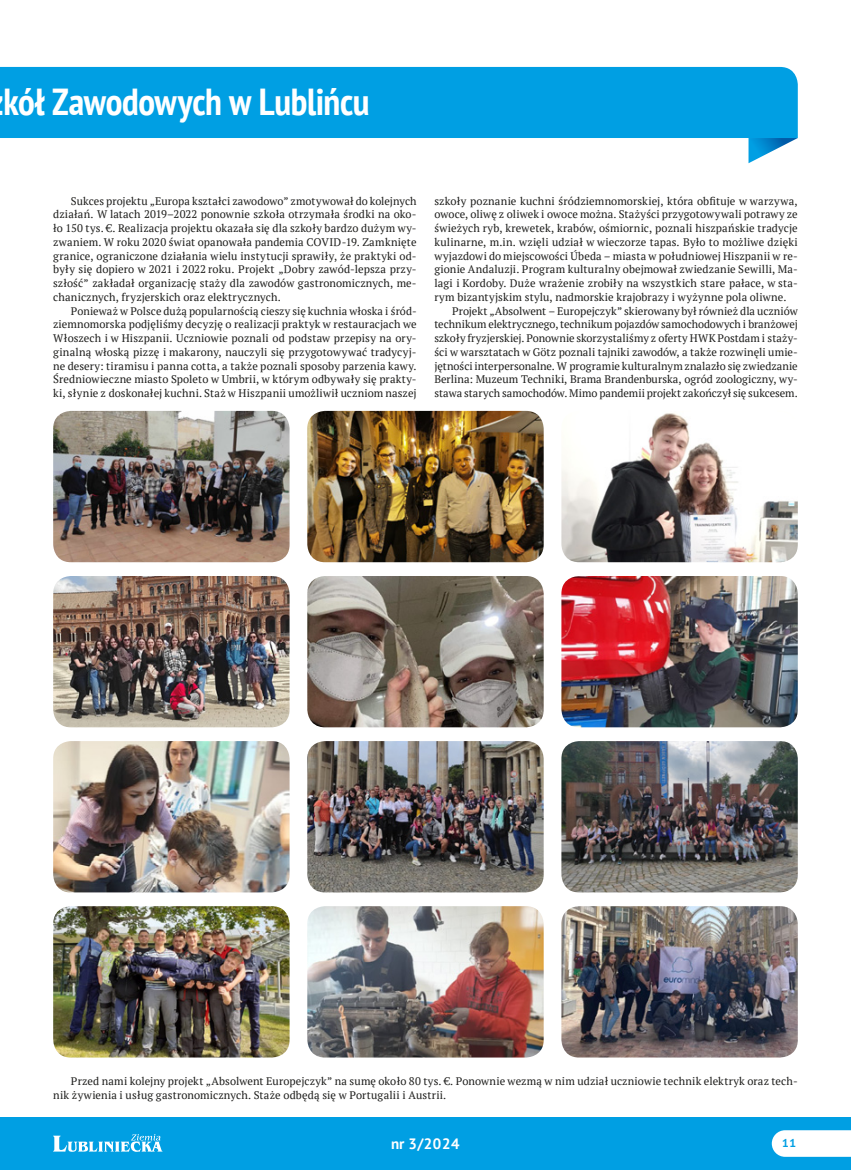
<style>
.page{position:relative;width:851px;height:1170px;background:#fff}
.page>*{position:absolute;margin:0;border:0;box-sizing:border-box;transform-origin:0 0}
.t1{font:700 condensed 37.5px "PT Sans";letter-spacing:-.01em;color:#fff}
.t2{font:700 15px "PT Sans";color:#fff}
.t3{font:700 11.25px "PT Sans Caption";color:#009fe3}
._1_txt{font:11px/13.8px "PT Serif";letter-spacing:.01em;color:#1d1d1b;text-align:justify}
.s1{font-style:italic}
</style>
<div class="page">
<div style="left:0;top:67px;width:797px;height:71px;background:#009fe3"></div>
<svg style="left:748px;top:138px;width:49px;height:25px"></svg>
<img style="left:53px;top:411px;width:236px;height:151px">
<img style="left:53px;top:741px;width:236px;height:151px">
<img style="left:307px;top:411px;width:236px;height:151px">
<img style="left:307px;top:741px;width:236px;height:151px">
<img style="left:561px;top:413px;width:236px;height:149px">
<img style="left:561px;top:741px;width:236px;height:151px">
<img style="left:53px;top:576px;width:236px;height:151px">
<img style="left:53px;top:906px;width:236px;height:151px">
<img style="left:307px;top:576px;width:236px;height:151px">
<img style="left:307px;top:906px;width:236px;height:151px">
<img style="left:561px;top:576px;width:236px;height:151px">
<img style="left:561px;top:906px;width:236px;height:151px">
<div style="left:0;top:1116px;width:850px;height:53px;background:#009fe3"></div>
<svg style="left:771px;top:1130px;width:79px;height:26px;background:#f1f9fd"></svg>
<svg style="left:53px;top:1134px;width:109px;height:17px"></svg>
<h1 class="t1" style="left:4px;top:76px;width:367px">kół Zawodowych w Lublińcu</h1>
<p class="_1_txt" style="left:53px;top:194px;width:365px;text-indent:18px">Sukces projektu „Europa kształci zawodowo” zmotywował do kolejnych działań. W latach 2019–2022 ponownie szkoła otrzymała środki na oko&shy;ło 150 tys. €. Realizacja projektu okazała się dla szkoły bardzo dużym wy&shy;zwaniem. W roku 2020 świat opanowała pandemia COVID-19. Zamknięte granice, ograniczone działania wielu instytucji sprawiły, że praktyki od&shy;były się dopiero w 2021 i 2022 roku. Projekt „Dobry zawód-‑lepsza przy&shy;szłość” zakładał organizację staży dla zawodów gastronomicznych, me&shy;chanicznych, fryzjerskich oraz elektrycznych.</p>
<p class="_1_txt" style="left:53px;top:304px;width:365px;text-indent:18px">Ponieważ w Polsce dużą popularnością cieszy się kuchnia włoska i śród&shy;ziemnomorska podjęliśmy decyzję o realizacji praktyk w restauracjach we Włoszech i w Hiszpanii. Uczniowie poznali od podstaw przepisy na ory&shy;ginalną włoską pizzę i makarony, nauczyli się przygotowywać tradycyj&shy;ne desery: tiramisu i panna cotta, a także poznali sposoby parzenia kawy.<br>Średniowieczne miasto Spoleto w Umbrii, w którym odbywały się prakty&shy;ki, słynie z doskonałej kuchni. Staż w Hiszpanii umożliwił uczniom naszej</p>
<p class="_1_txt" style="left:434px;top:194px;width:365px">szkoły poznanie kuchni śródziemnomorskiej, która obfituje w warzywa, owoce, oliwę z oliwek i owoce można. Stażyści przygotowywali potrawy ze świeżych ryb, krewetek, krabów, ośmiornic, poznali hiszpańskie tradycje kulinarne, m.in. wzięli udział w wieczorze tapas. Było to możliwe dzięki wyjazdowi do miejscowości Úbeda <span class="s1">–</span> miasta w południowej Hiszpanii w re&shy;gionie Andaluzji. Program kulturalny obejmował zwiedzanie Sewilli, Ma&shy;lagi i Kordoby. Duże wrażenie zrobiły na wszystkich stare pałace, w sta&shy;rym bizantyjskim stylu, nadmorskie krajobrazy i wyżynne pola oliwne.</p>
<p class="_1_txt" style="left:434px;top:304px;width:365px;text-indent:18px">Projekt „Absolwent – Europejczyk” skierowany był również dla uczniów technikum elektrycznego, technikum pojazdów samochodowych i branżowej szkoły fryzjerskiej. Ponownie skorzystaliśmy z oferty HWK Postdam i staży&shy;ści w warsztatach w Götz poznali tajniki zawodów, a także rozwinęli umie&shy;jętności interpersonalne. W programie kulturalnym znalazło się zwiedzanie Berlina: Muzeum Techniki, Brama Brandenburska, ogród zoologiczny, wy&shy;stawa starych samochodów. Mimo pandemii projekt zakończył się sukcesem.</p>
<p class="_1_txt" style="left:53px;top:1074px;width:746px;text-indent:18px">Przed nami kolejny projekt „Absolwent Europejczyk” na sumę około 80 tys. €. Ponownie wezmą w nim udział uczniowie technik elektryk oraz tech&shy;nik żywienia i usług gastronomicznych. Staże odbędą się w Portugalii i Austrii.</p>
<h2 class="t2" style="left:391px;top:1133px;width:70px">nr 3/2024</h2>
<p class="t3" style="left:781px;top:1135px;width:16px">11</p>
</div>
